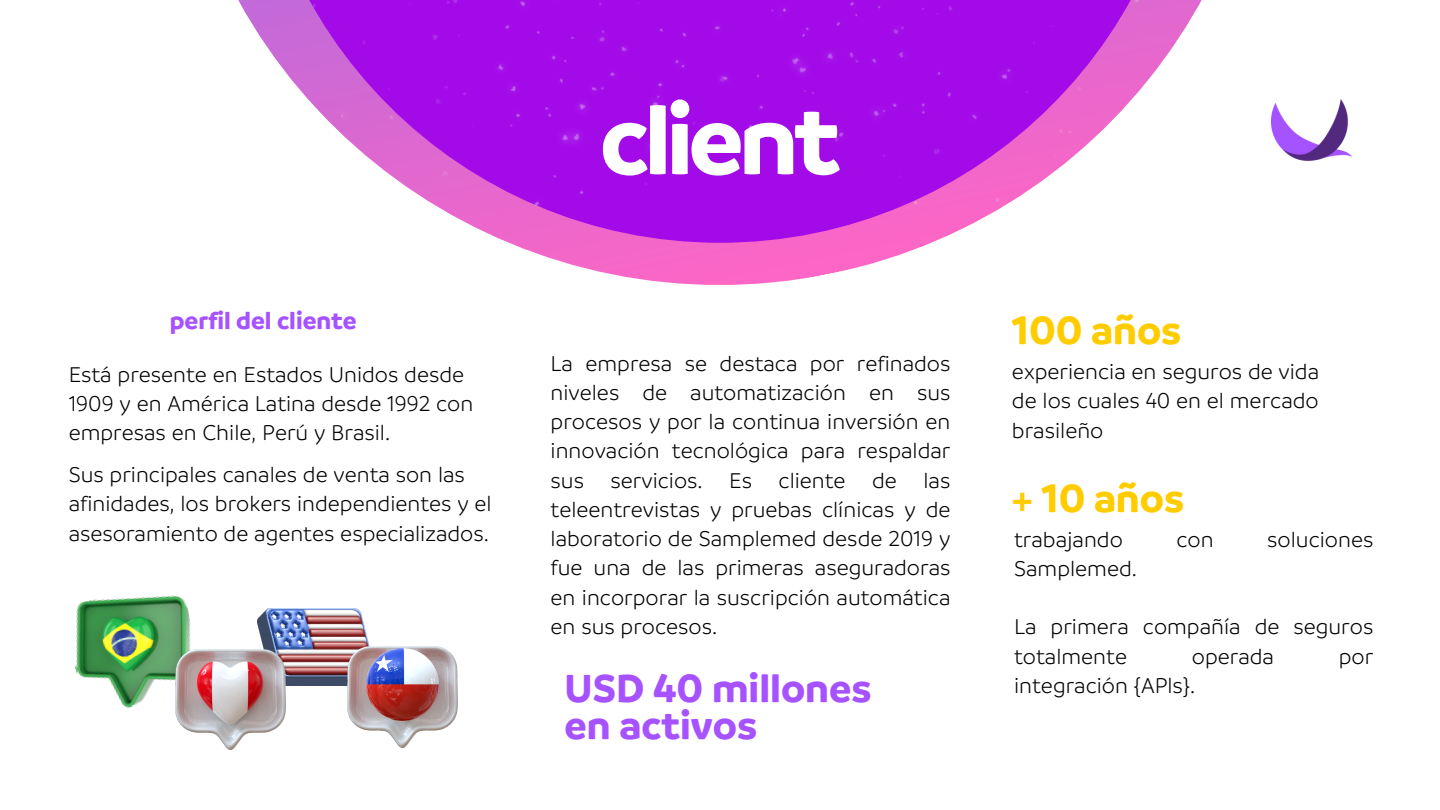
<style>
.page{position:relative;width:1440px;height:810px;background:#fff}
.page>*{position:absolute;margin:0;border:0;box-sizing:border-box;transform-origin:0 0}
.t1{font:700 103.9px "Branding";letter-spacing:-.045em;color:#fff}
.t2{font:700 42px "Branding";color:#a652ff}
.t3{font:700 42px "Branding";color:#fc0}
.t4{font:700 26px "Branding";color:#a652ff}
.t5{font:300 23px/29.2px "Branding";color:#000}
</style>
<div class="page">
<img style="left:238px;top:0;width:344px;height:268px">
<img style="left:582px;top:0;width:759px;height:280px">
<img style="left:257px;top:609px;width:119px;height:76px">
<img style="left:347px;top:647px;width:111px;height:100px">
<img style="left:366px;top:649px;width:72px;height:72px">
<img style="left:75px;top:595px;width:116px;height:113px">
<img style="left:175px;top:649px;width:111px;height:101px">
<img style="left:1271px;top:100px;width:82px;height:60px">
<p class="t4" style="left:170px;top:304px;width:189px">perfil del cliente</p>
<p class="t5" style="left:69px;top:359px;width:406px">Está presente en Estados Unidos desde<br>1909 y en América Latina desde 1992 con empresas en Chile, Perú y Brasil.</p>
<p class="t5" style="left:69px;top:459px;width:425px">Sus principales canales de venta son las afinidades, los brokers independientes y el asesoramiento de agentes especializados.</p>
<p class="t1" style="left:600px;top:73px;width:242px">client</p>
<p class="t5" style="left:551px;top:347px;width:401px;text-align:justify">La empresa se destaca por refinados niveles de automatización en sus procesos y por la continua inversión en innovación tecnológica para respaldar sus servicios. Es cliente de las teleentrevistas y pruebas clínicas y de laboratorio de Samplemed desde 2019 y fue una de las primeras aseguradoras en incorporar la suscripción automática en sus procesos.</p>
<p class="t2" style="left:565px;top:661px;width:309px">USD 40 millones</p>
<p class="t2" style="left:565px;top:699px;width:194px">en activos</p>
<p class="t3" style="left:1012px;top:304px;width:171px">100 años</p>
<p class="t5" style="left:1012px;top:356px;width:309px;text-align:justify">experiencia en seguros de vida de los cuales 40 en el mercado brasileño</p>
<p class="t3" style="left:1012px;top:471px;width:174px">+ 10 años</p>
<p class="t5" style="left:1014px;top:524px;width:110px">trabajando</p>
<p class="t5" style="left:1177px;top:524px;width:39px">con</p>
<p class="t5" style="left:1267px;top:524px;width:108px">soluciones</p>
<p class="t5" style="left:1014px;top:553px;width:124px">Samplemed.</p>
<p class="t5" style="left:1014px;top:611px;width:361px">La primera compañía de seguros totalmente</p>
<p class="t5" style="left:1192px;top:641px;width:84px">operada</p>
<p class="t5" style="left:1339px;top:641px;width:36px">por</p>
<p class="t5" style="left:1014px;top:670px;width:183px">integración {APls}.</p>
</div>
